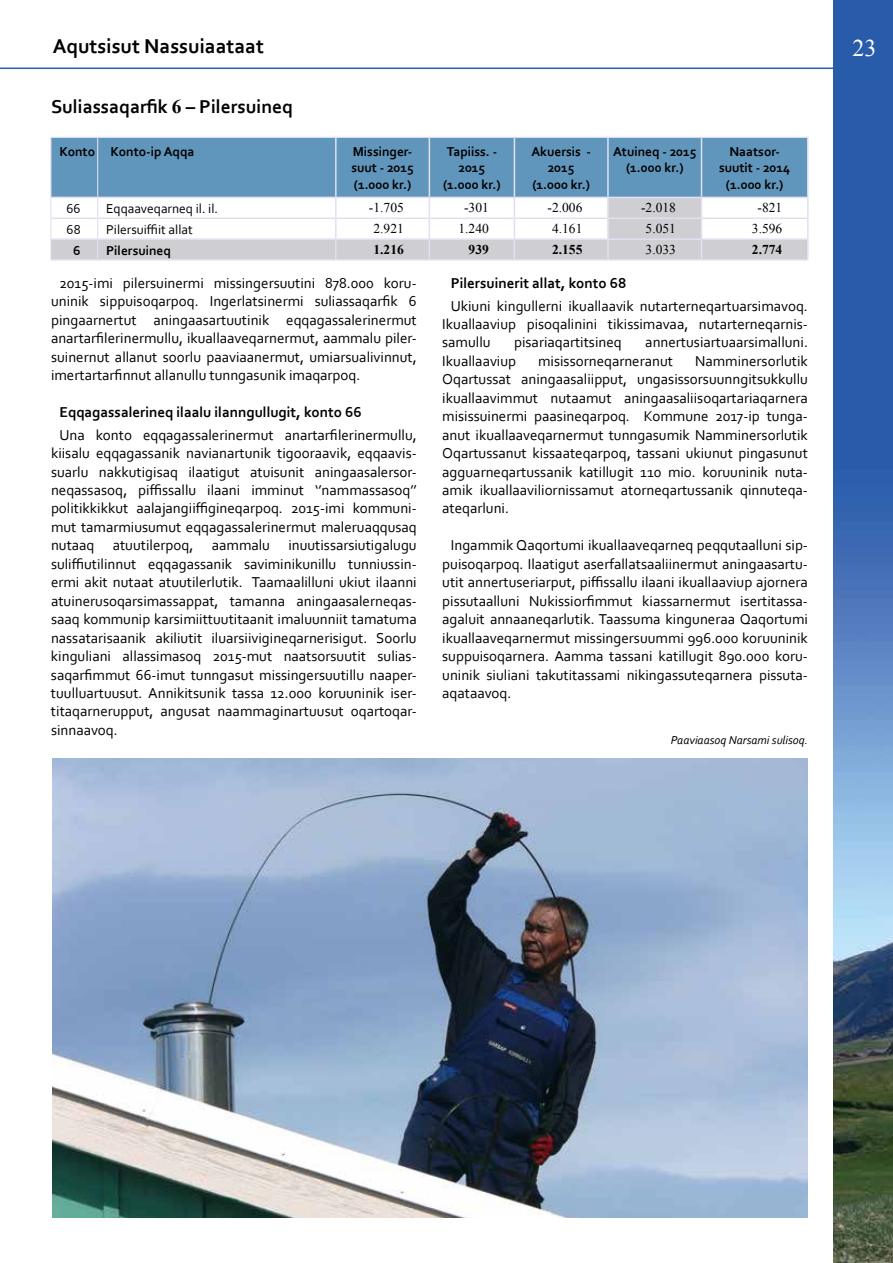
<style>
.page{position:relative;width:893px;height:1263px;background:#fff}
.page>*{position:absolute;margin:0;border:0;box-sizing:border-box;transform-origin:0 0}
.t1{font:24px "Times New Roman";color:#fff}
.t2{font:700 21px "Corbel";color:#000}
.t3{font:700 19.5px "Corbel";color:#000}
.t4{font:15px/18.5px "Corbel";color:#000;text-align:justify}
.t5{font:700 15px "Corbel";color:#000}
.t6{font:700 13.5px/16.5px "Corbel";color:#000;text-align:center}
.t7{font:13.5px "Times New Roman";color:#000}
.t8{font:13.5px "Corbel";color:#000}
.t9{font:700 13.5px "Times New Roman";color:#000}
.t10{font:italic 12px "Corbel";color:#000}
.s1{font-family:"Times New Roman"}
</style>
<div class="page">
<img style="left:833px;top:0;width:60px;height:1263px">
<img style="left:52px;top:758px;width:756px;height:460px">
<hr style="left:0;top:68px;width:884px;height:1px;background:#255caa">
<div style="left:51px;top:138px;width:756px;height:59px;background:#6196bc"></div>
<hr style="left:50px;top:137px;width:48px;height:1px;background:#e0e0f1">
<hr style="left:50px;top:138px;width:1px;height:59px;background:#e0e0f1">
<hr style="left:98px;top:137px;width:238px;height:1px;background:#e0e0f1">
<hr style="left:97px;top:138px;width:1px;height:59px;background:#e0e0f1">
<hr style="left:336px;top:137px;width:93px;height:1px;background:#e0e0f1">
<hr style="left:429px;top:137px;width:85px;height:1px;background:#e0e0f1">
<hr style="left:514px;top:137px;width:94px;height:1px;background:#e0e0f1">
<hr style="left:608px;top:137px;width:93px;height:1px;background:#e0e0f1">
<hr style="left:701px;top:137px;width:108px;height:1px;background:#e0e0f1">
<hr style="left:335px;top:138px;width:2px;height:59px;background:#e0e0f1">
<hr style="left:429px;top:138px;width:1px;height:59px;background:#e0e0f1">
<hr style="left:514px;top:138px;width:1px;height:59px;background:#e0e0f1">
<hr style="left:607px;top:138px;width:2px;height:59px;background:#e0e0f1">
<hr style="left:701px;top:138px;width:1px;height:59px;background:#e0e0f1">
<hr style="left:807px;top:138px;width:2px;height:59px;background:#e0e0f1">
<svg style="left:50px;top:197px;width:759px;height:62px"></svg>
<hr style="left:50px;top:259px;width:48px;height:2px;background:#e0e0f1">
<hr style="left:98px;top:259px;width:238px;height:2px;background:#e0e0f1">
<hr style="left:336px;top:259px;width:93px;height:2px;background:#e0e0f1">
<hr style="left:429px;top:259px;width:85px;height:2px;background:#e0e0f1">
<hr style="left:514px;top:259px;width:94px;height:2px;background:#e0e0f1">
<hr style="left:608px;top:259px;width:93px;height:2px;background:#e0e0f1">
<hr style="left:701px;top:259px;width:108px;height:2px;background:#e0e0f1">
<h2 class="t2" style="left:53px;top:33px;width:213px">Aqutsisut Nassuiaataat</h2>
<h3 class="t3" style="left:51px;top:95px;width:243px">Suliassaqarfik <span class="s1">6</span> – Pilersuineq</h3>
<p class="t6" style="left:59px;top:143px;width:136px">Konto Konto-ip Aqqa</p>
<p class="t6" style="left:351px;top:143px;width:64px;text-align:justify">Missinger&shy;suut - 2015 (1.000 kr.)</p>
<p class="t6" style="left:443px;top:143px;width:59px">Tapiiss. -<br>2015 (1.000 kr.)</p>
<p class="t6" style="left:531px;top:143px;width:61px">Akuersis -<br>2015 (1.000 kr.)</p>
<p class="t6" style="left:613px;top:143px;width:85px">Atuineq - 2015 (1.000 kr.)</p>
<p class="t6" style="left:719px;top:143px;width:73px">Naatsor&shy;suutit - 2014 (1.000 kr.)</p>
<p class="t8" style="left:67px;top:200px;width:16px">66</p>
<p class="t8" style="left:106px;top:200px;width:113px">Eqqaaveqarneq il. il.</p>
<p class="t7" style="left:369px;top:199px;width:36px">-1.705</p>
<p class="t7" style="left:464px;top:199px;width:26px">-301</p>
<p class="t7" style="left:548px;top:199px;width:36px">-2.006</p>
<p class="t7" style="left:641px;top:199px;width:36px">-2.018</p>
<p class="t7" style="left:758px;top:199px;width:26px">-821</p>
<p class="t8" style="left:67px;top:221px;width:16px">68</p>
<p class="t8" style="left:106px;top:221px;width:88px">Pilersuiffiit allat</p>
<p class="t7" style="left:373px;top:220px;width:32px">2.921</p>
<p class="t7" style="left:458px;top:220px;width:32px">1.240</p>
<p class="t7" style="left:552px;top:220px;width:32px">4.161</p>
<p class="t7" style="left:646px;top:220px;width:32px">5.051</p>
<p class="t7" style="left:752px;top:220px;width:32px">3.596</p>
<p class="t6" style="left:73px;top:242px;width:9px">6</p>
<p class="t6" style="left:106px;top:242px;width:66px">Pilersuineq</p>
<p class="t9" style="left:373px;top:240px;width:32px">1.216</p>
<p class="t9" style="left:469px;top:240px;width:22px">939</p>
<p class="t9" style="left:552px;top:240px;width:32px">2.155</p>
<p class="t7" style="left:646px;top:240px;width:32px">3.033</p>
<p class="t9" style="left:752px;top:240px;width:32px">2.774</p>
<p class="t4" style="left:51px;top:273px;width:367px;text-indent:8px">2015-imi pilersuinermi missingersuutini 878.000 koru&shy;uninik sippuisoqarpoq. Ingerlatsinermi suliassaqarfik 6 pingaarnertut aningaasartuutinik eqqagassalerinermut anartarfilerinermullu, ikuallaaveqarnermut, aammalu piler&shy;suinernut allanut soorlu paaviaanermut, umiarsualivinnut, imertartarfinnut allanullu tunngasunik imaqarpoq.</p>
<p class="t5" style="left:60px;top:403px;width:304px">Eqqagassalerineq ilaalu ilanngullugit, konto 66</p>
<p class="t4" style="left:51px;top:425px;width:367px;text-indent:9px">Una konto eqqagassalerinermut anartarfilerinermullu, kiisalu eqqagassanik navianartunik tigooraavik, eqqaavis&shy;suarlu nakkutigisaq ilaatigut atuisunit aningaasalersor&shy;neqassasoq, piffissallu ilaani imminut ‘’nammassasoq’’ politikkikkut aalajangiiffigineqarpoq. 2015-imi kommuni&shy;mut tamarmiusumut eqqagassalerinermut maleruaqqusaq nutaaq atuutilerpoq, aammalu inuutissarsiutigalugu suliffiutilinnut eqqagassanik saviminikunillu tunniussin&shy;ermi akit nutaat atuutilerlutik. Taamaalilluni ukiut ilaanni atuinerusoqarsimassappat, tamanna aningaasalerneqas&shy;saaq kommunip karsimiittuutitaanit imaluunniit tamatuma nassatarisaanik akiliutit iluarsiivigineqarnerisigut. Soorlu kinguliani allassimasoq 2015-mut naatsorsuutit sulias&shy;saqarfimmut 66-imut tunngasut missingersuutillu naaper&shy;tuulluartuusut. Annikitsunik tassa 12.000 koruuninik iser&shy;titaqarnerupput, angusat naammaginartuusut oqartoqar&shy;sinnaavoq.</p>
<p class="t5" style="left:451px;top:273px;width:177px">Pilersuinerit allat, konto 68</p>
<p class="t4" style="left:442px;top:296px;width:367px;text-indent:9px">Ukiuni kingullerni ikuallaavik nutarterneqartuarsimavoq.<br>Ikuallaaviup pisoqalinini tikissimavaa, nutarterneqarnis&shy;samullu</p>
<p class="t4" style="left:514px;top:333px;width:109px">pisariaqartitsineq</p>
<p class="t4" style="left:645px;top:333px;width:164px">annertusiartuaarsimalluni.</p>
<p class="t4" style="left:442px;top:351px;width:75px">Ikuallaaviup</p>
<p class="t4" style="left:538px;top:351px;width:136px">misissorneqarneranut</p>
<p class="t4" style="left:442px;top:351px;width:367px;text-indent:253px">Namminersorlutik Oqartussat aningaasaliipput, ungasissorsuunngitsukkullu ikuallaavimmut nutaamut aningaasaliisoqartariaqarnera misissuinermi paasineqarpoq. Kommune 2017-ip tunga&shy;anut ikuallaaveqarnermut tunngasumik Namminersorlutik Oqartussanut kissaateqarpoq, tassani ukiunut pingasunut agguarneqartussanik katillugit 110 mio. koruuninik nuta&shy;amik ikuallaaviliornissamut atorneqartussanik qinnuteqa&shy;ateqarluni.</p>
<p class="t4" style="left:442px;top:536px;width:367px;text-indent:9px">Ingammik Qaqortumi ikuallaaveqarneq peqqutaalluni sip&shy;puisoqarpoq. Ilaatigut aserfallatsaaliinermut aningaasartu&shy;utit annertuseriarput, piffissallu ilaani ikuallaaviup ajornera pissutaalluni Nukissiorfimmut kiassarnermut isertitassa&shy;agaluit annaaneqarlutik. Taassuma kinguneraa Qaqortumi ikuallaaveqarnermut missingersuummi 996.000 koruuninik suppuisoqarnera. Aamma tassani katillugit 890.000 koru&shy;uninik siuliani takutitassami nikingassuteqarnera pissuta&shy;aqataavoq.</p>
<p class="t10" style="left:671px;top:732px;width:139px">Paaviaasoq Narsami sulisoq.</p>
<h1 class="t1" style="left:852px;top:32px;width:25px">23</h1>
</div>
